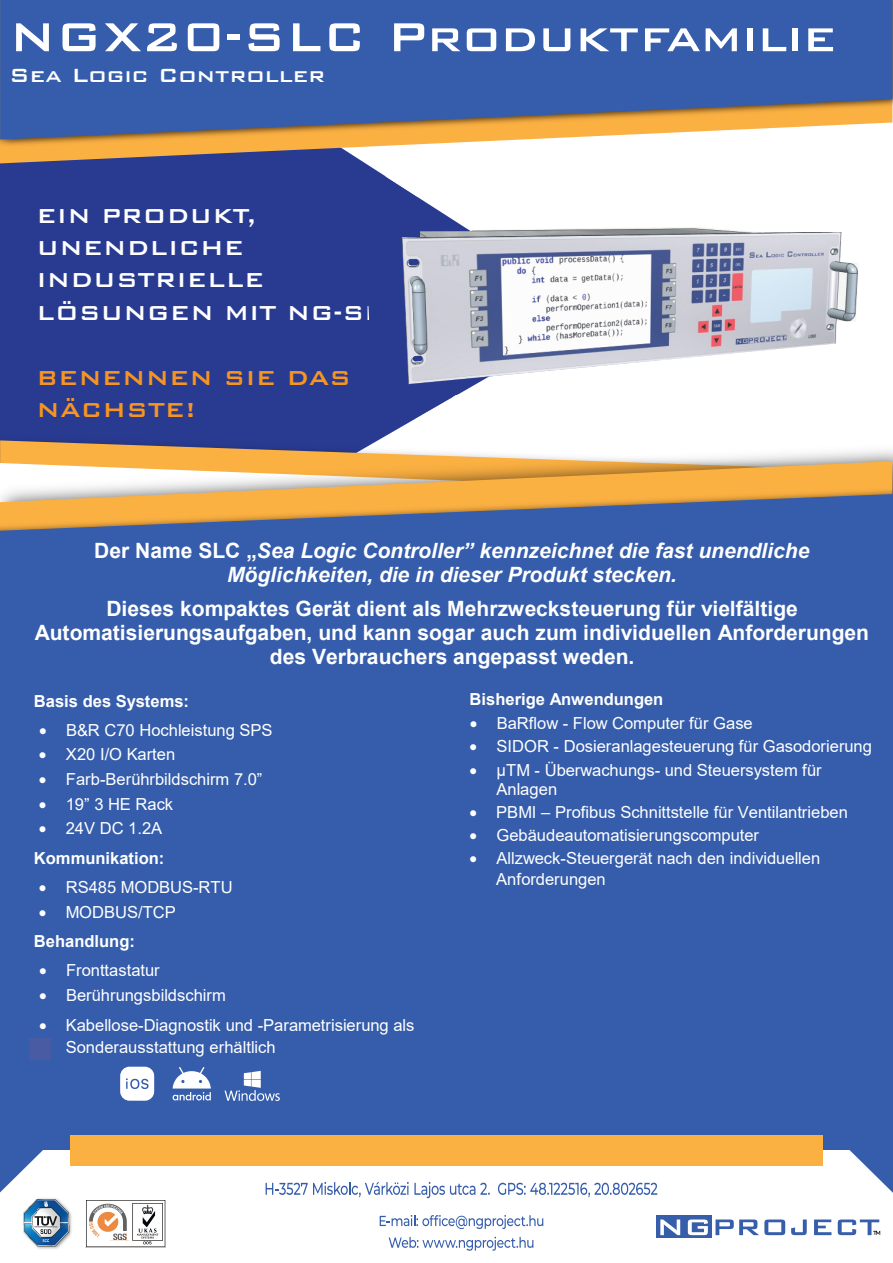
<style>
.page{position:relative;width:893px;height:1263px;background:#fff}
.page>*{position:absolute;margin:0;border:0;box-sizing:border-box;transform-origin:0 0}
.t1{font:500 54px "Bank Gothic BT";color:#fff}
.t2{font:500 27px/32.4px "Bank Gothic BT";color:#fff}
.t3{font:500 27px/32.4px "Bank Gothic BT";color:#f79521}
.t4{font:500 25.5px "Bank Gothic BT";color:#fff}
.t5{font:700 21.15px/24.2px "Arial";color:#fff;text-align:center}
.t6{font:italic 700 21.15px/24.2px "Arial";color:#fff;text-align:center}
.t7{font:16.65px/18.9px "Arial";color:#fff}
.t8{font:700 16.65px/29.4px "Arial";color:#fff}
.s1{font-style:normal}
.s2{font-weight:400}
</style>
<div class="page">
<div style="left:0;top:106px;width:517px;height:420px;background:#293b91"></div>
<svg style="left:0;top:150px;width:517px;height:13px"></svg>
<img style="left:0;top:0;width:893px;height:150px">
<svg style="left:0;top:0;width:892px;height:140px;background:#4f699f"></svg>
<img style="left:0;top:440px;width:893px;height:44px">
<svg style="left:0;top:461px;width:892px;height:23px;background:#f0be75"></svg>
<div style="left:0;top:494px;width:893px;height:656px;background:#355dab"></div>
<svg style="left:0;top:1150px;width:893px;height:98px"></svg>
<img style="left:6px;top:1192px;width:79px;height:57px">
<svg style="left:44px;top:1201px;width:4px;height:6px"></svg>
<svg style="left:34px;top:1216px;width:23px;height:26px"></svg>
<div style="left:70px;top:1135px;width:753px;height:30px;background:#fbb042"></div>
<svg style="left:266px;top:1182px;width:224px;height:16px"></svg>
<svg style="left:498px;top:1183px;width:159px;height:14px"></svg>
<svg style="left:380px;top:1215px;width:163px;height:14px"></svg>
<svg style="left:389px;top:1237px;width:144px;height:14px"></svg>
<img style="left:85px;top:1199px;width:80px;height:49px">
<svg style="left:120px;top:1067px;width:34px;height:34px"></svg>
<svg style="left:172px;top:1067px;width:39px;height:34px"></svg>
<svg style="left:225px;top:1071px;width:55px;height:30px;background:#6684bf"></svg>
<svg style="left:342px;top:153px;width:541px;height:288px"></svg>
<div style="left:503px;top:974px;width:66px;height:66px;background:#355dab"></div>
<div style="left:30px;top:1039px;width:21px;height:21px;background:#485ba3"></div>
<div style="left:656px;top:1215px;width:55px;height:23px;background:#365eab"></div>
<svg style="left:660px;top:1219px;width:20px;height:16px"></svg>
<svg style="left:688px;top:1219px;width:20px;height:16px"></svg>
<svg style="left:715px;top:1219px;width:70px;height:16px"></svg>
<svg style="left:791px;top:1219px;width:16px;height:16px"></svg>
<svg style="left:814px;top:1219px;width:17px;height:16px"></svg>
<svg style="left:838px;top:1219px;width:42px;height:16px"></svg>
<h1 class="t1" style="left:9px;top:7px;width:828px">NGX20-SLC Produktfamilie</h1>
<h3 class="t4" style="left:9px;top:61px;width:317px">Sea Logic Controller</h3>
<h2 class="t2" style="left:37px;top:199px;width:369px">EIN PRODUKT,<br>UNENDLICHE<br>INDUSTRIELLE<br>LÖSUNGEN MIT NG-SLC</h2>
<h2 class="t3" style="left:37px;top:361px;width:316px">BENENNEN SIE DAS<br>NÄCHSTE!</h2>
<p class="t6" style="left:94px;top:539px;width:717px"><span class="s1">Der Name SLC „</span>Sea Logic Controller” kennzeichnet die fast unendliche<br>Möglichkeiten, die in dieser Produkt stecken.</p>
<p class="t5" style="left:35px;top:596px;width:836px">Dieses kompaktes Gerät dient als Mehrzwecksteuerung für vielfältige<br>Automatisierungsaufgaben, und kann sogar auch zum individuellen Anforderungen des Verbrauchers angepasst weden.</p>
<p class="t8" style="left:34px;top:686px;width:157px">Basis des Systems:</p>
<p class="t7" style="left:39px;top:720px;width:235px">• B&amp;R C70 Hochleistung SPS</p>
<p class="t7" style="left:39px;top:745px;width:138px">• X20 I/O Karten</p>
<p class="t7" style="left:39px;top:770px;width:225px">• Farb-Berührbildschirm 7.0”</p>
<p class="t7" style="left:39px;top:794px;width:136px">• 19” 3 HE Rack</p>
<p class="t8" style="left:34px;top:814px;width:132px">• <span class="s2">24V DC 1.2A<br></span>Kommunikation:</p>
<p class="t7" style="left:39px;top:878px;width:195px">• RS485 MODBUS-RTU</p>
<p class="t8" style="left:34px;top:897px;width:143px;text-indent:5px">• <span class="s2">MODBUS/TCP<br></span>Behandlung:</p>
<p class="t7" style="left:39px;top:961px;width:122px">• Fronttastatur</p>
<p class="t7" style="left:39px;top:985px;width:188px">• Berührungsbildschirm</p>
<p class="t7" style="left:39px;top:1015px;width:377px">• Kabellose-Diagnostik und -Parametrisierung als</p>
<p class="t7" style="left:39px;top:1037px;width:238px">• Sonderausstattung erhältlich</p>
<p class="t8" style="left:470px;top:684px;width:195px">Bisherige Anwendungen</p>
<p class="t7" style="left:470px;top:714px;width:285px">• BaRflow - Flow Computer für Gase</p>
<p class="t7" style="left:470px;top:737px;width:404px">• SIDOR - Dosieranlagesteuerung für Gasodorierung</p>
<p class="t7" style="left:496px;top:760px;width:327px;text-indent:-27px">• μTM - Überwachungs- und Steuersystem für<br>Anlagen</p>
<p class="t7" style="left:469px;top:802px;width:380px">• PBMI – Profibus Schnittstelle für Ventilantrieben</p>
<p class="t7" style="left:469px;top:825px;width:291px">• Gebäudeautomatisierungscomputer</p>
<p class="t7" style="left:496px;top:848px;width:325px;line-height:20.5px;text-indent:-27px">• Allzweck-Steuergerät nach den individuellen<br>Anforderungen</p>
</div>
